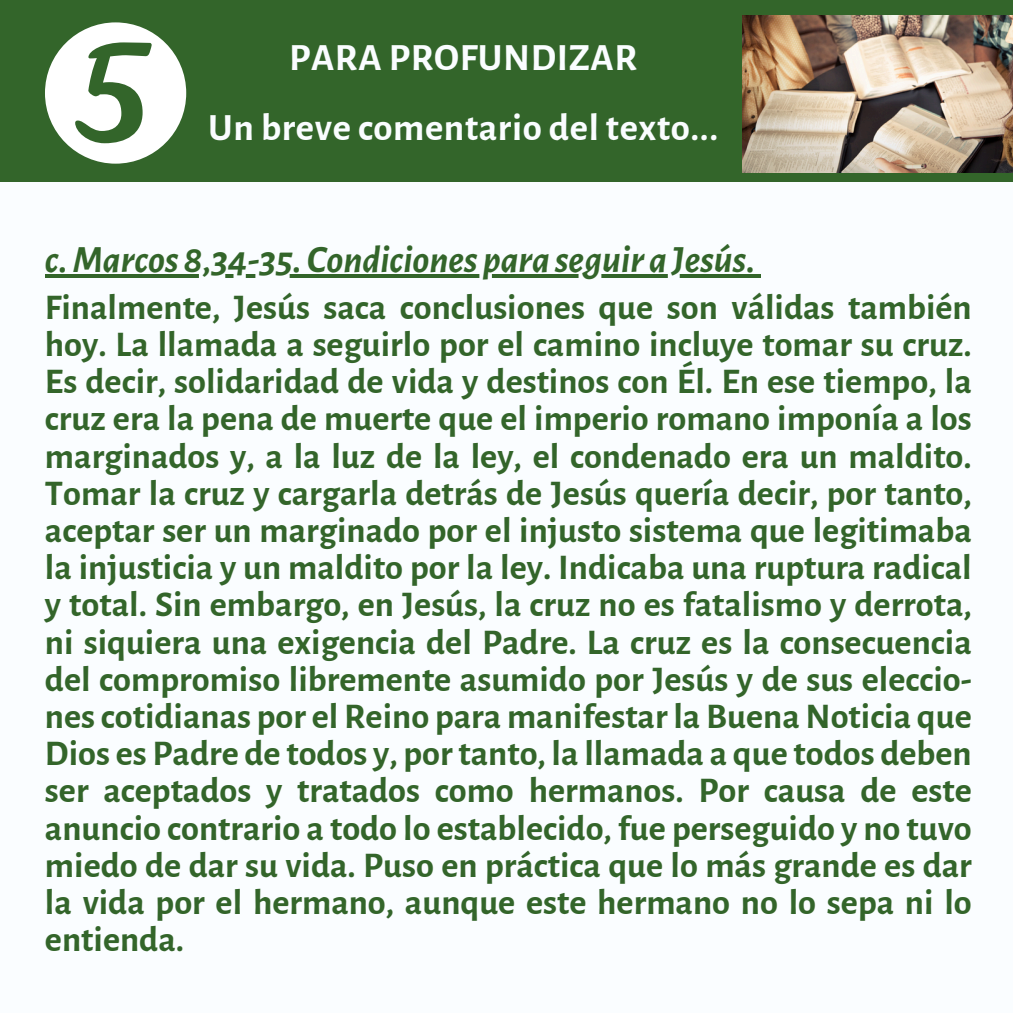
<style>
.page{position:relative;width:1013px;height:1013px;background:#fff}
.page>*{position:absolute;margin:0;border:0;box-sizing:border-box;transform-origin:0 0}
.t1{font:italic 700 38.75px "Alegreya Sans";color:#33652a}
.t2{font:700 38.75px "Alegreya Sans";letter-spacing:.015em;color:#fafdff}
.t3{font:700 36.25px/37.2px "Alegreya Sans";color:#33652a;text-align:justify}
</style>
<div class="page">
<div style="left:0;top:0;width:1012px;height:1012px;background:#33652a"></div>
<div style="left:0;top:183px;width:1012px;height:829px;background:#fafdff"></div>
<img style="left:742px;top:15px;width:270px;height:158px">
<svg style="left:45px;top:22px;width:141px;height:142px"></svg>
<svg style="left:45px;top:274px;width:710px;height:4px;fill:#33652a"></svg>
<svg style="left:755px;top:274px;width:5px;height:4px"></svg>
<h1 class="t2" style="left:289px;top:39px;width:349px">PARA PROFUNDIZAR</h1>
<p class="t2" style="left:208px;top:109px;width:511px">Un breve comentario del texto...</p>
<p class="t1" style="left:45px;top:241px;width:711px">c.Marcos 8,34-35. Condiciones para seguir a Jesús.</p>
<p class="t3" style="left:45px;top:289px;width:928px">Finalmente, Jesús saca conclusiones que son válidas también hoy. La llamada a seguirlo por el camino incluye tomar su cruz.<br>Es decir, solidaridad de vida y destinos con Él. En ese tiempo, la cruz era la pena de muerte que el imperio romano imponía a los marginados y, a la luz de la ley, el condenado era un maldito.<br>Tomar la cruz y cargarla detrás de Jesús quería decir, por tanto, aceptar ser un marginado por el injusto sistema que legitimaba la injusticia y un maldito por la ley. Indicaba una ruptura radical y total. Sin embargo, en Jesús, la cruz no es fatalismo y derrota, ni siquiera una exigencia del Padre. La cruz es la consecuencia del compromiso libremente asumido por Jesús y de sus eleccio&shy;nes cotidianas por el Reino para manifestar la Buena Noticia que Dios es Padre de todos y, por tanto, la llamada a que todos deben ser aceptados y tratados como hermanos. Por causa de este anuncio contrario a todo lo establecido, fue perseguido y no tuvo miedo de dar su vida. Puso en práctica que lo más grande es dar la vida por el hermano, aunque este hermano no lo sepa ni lo entienda.</p>
</div>
